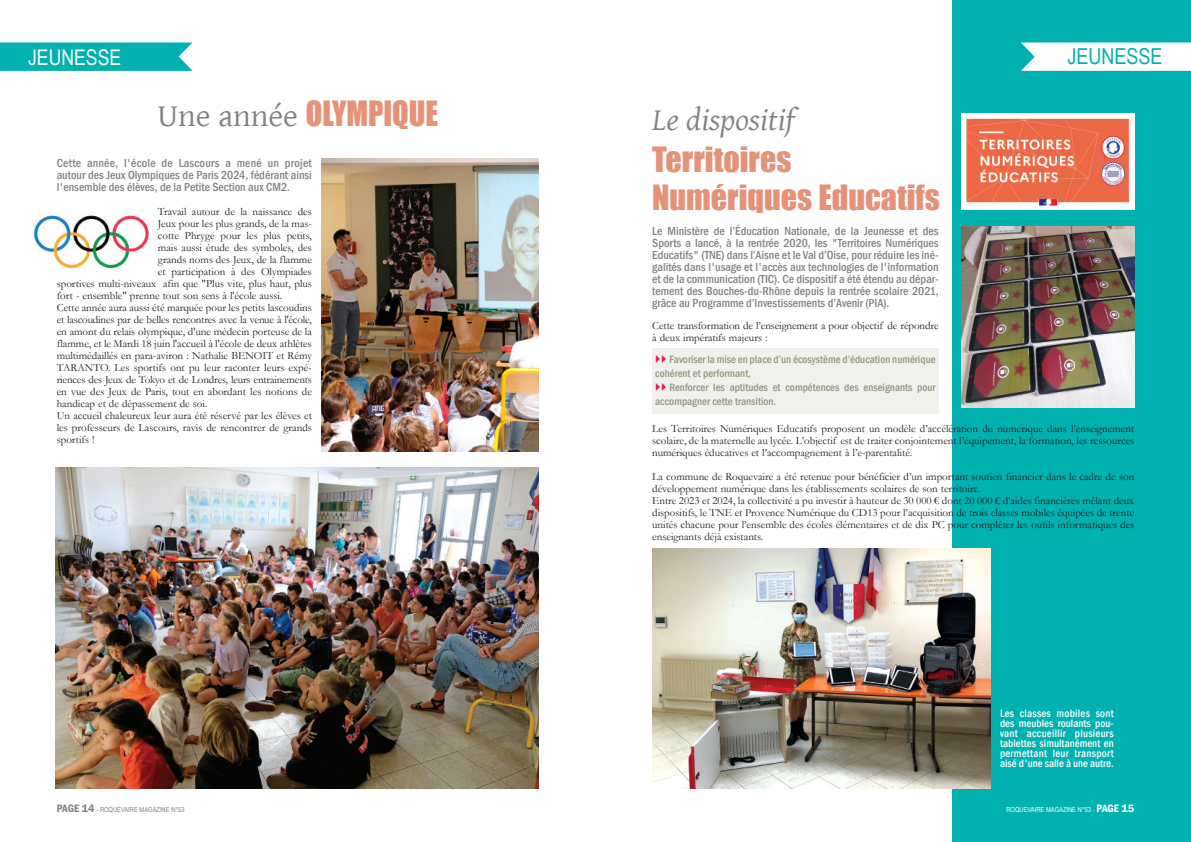
<style>
.page{position:relative;width:1191px;height:842px;background:#fff}
.page>*{position:absolute;margin:0;border:0;box-sizing:border-box;transform-origin:0 0}
.t1{font:32px/38.4px "Impact";color:#e59279}
.t2{font:32px "Impact";color:#e59279;scale:.95 1}
.t3{font:italic 32px "Gentium Basic";color:#808285}
.t4{font:22px "Arial Narrow";color:#00b1af}
.t5{font:21.5px "Arial Narrow";color:#fff}
.t6{font:500 condensed 12px/12px "Franklin Gothic";color:#808285;text-align:justify}
.t7{font:11px/12px "Garamond";color:#231f20}
.t8{font:500 condensed 11px/14px "Franklin Gothic";color:#94957e}
.t9{font:500 condensed 11px/10px "Franklin Gothic";letter-spacing:.01em;color:#fff;text-align:justify}
.t10{font:7px "Arial Narrow";color:#808285}
.t11{font:7px "Arial Narrow";color:#fff}
.s1{font-family:"Gentium Basic";color:#808285}
.s2{font-family:"Fn T Basic Shapes 1";font-weight:400;font-stretch:normal;color:#ed1255}
.s3{font-family:"Franklin Gothic";font-weight:600;font-stretch:condensed;font-size:11px}
.s4{font-family:"Franklin Gothic";font-weight:600;font-size:11px}
</style>
<div class="page">
<div style="left:951px;top:0;width:240px;height:842px;background:#00b1af"></div>
<img style="left:56px;top:468px;width:483px;height:320px">
<img style="left:321px;top:159px;width:218px;height:292px">
<svg style="left:0;top:43px;width:192px;height:28px;background:#09b3b2"></svg>
<img style="left:961px;top:227px;width:173px;height:180px">
<svg style="left:1021px;top:43px;width:170px;height:28px;background:#f3fbfb"></svg>
<img style="left:33px;top:215px;width:116px;height:54px">
<div style="left:652px;top:348px;width:286px;height:65px;background:#f0f1ed"></div>
<img style="left:652px;top:548px;width:338px;height:240px">
<img style="left:961px;top:113px;width:173px;height:96px">
<h3 class="t5" style="left:28px;top:45px;width:95px">JEUNESSE</h3>
<h1 class="t2" style="left:157px;top:94px;width:297px"><span class="s1">Une année</span> OLYMPIQUE</h1>
<p class="t6" style="left:57px;top:157px;width:257px">Cette année, l'école de Lascours a mené un projet autour des Jeux Olympiques de Paris 2024, fédérant ainsi l'ensemble des élèves, de la Petite Section aux CM2.</p>
<p class="t7" style="left:158px;top:206px;width:155px">Travail autour de la naissance des</p>
<p class="t7" style="left:158px;top:218px;width:155px">Jeux pour les plus grands, de la mas-</p>
<p class="t7" style="left:158px;top:230px;width:155px">cotte Phryge pour les plus petits,</p>
<p class="t7" style="left:158px;top:242px;width:155px">mais aussi étude des symboles, des</p>
<p class="t7" style="left:158px;top:254px;width:155px">grands noms des Jeux, de la flamme</p>
<p class="t7" style="left:158px;top:266px;width:155px">et participation à des Olympiades</p>
<p class="t7" style="left:57px;top:278px;width:257px">sportives multi-niveaux afin que "Plus vite, plus haut, plus</p>
<p class="t7" style="left:57px;top:290px;width:227px">fort - ensemble" prenne tout son sens à l'école aussi.</p>
<p class="t7" style="left:57px;top:302px;width:257px">Cette année aura aussi été marquée pour les petits lascoudins</p>
<p class="t7" style="left:57px;top:314px;width:257px">et lascoudines par de belles rencontres avec la venue à l'école,</p>
<p class="t7" style="left:57px;top:326px;width:257px">en amont du relais olympique, d'une médecin porteuse de la</p>
<p class="t7" style="left:57px;top:338px;width:257px">flamme, et le Mardi 18 juin l'accueil à l'école de deux athlètes</p>
<p class="t7" style="left:57px;top:350px;width:257px">multimédaillés en para-aviron : Nathalie BENOIT et Rémy</p>
<p class="t7" style="left:57px;top:362px;width:257px">TARANTO. Les sportifs ont pu leur raconter leurs expé-</p>
<p class="t7" style="left:57px;top:374px;width:257px">riences des Jeux de Tokyo et de Londres, leurs entrainements</p>
<p class="t7" style="left:57px;top:386px;width:257px">en vue des Jeux de Paris, tout en abordant les notions de</p>
<p class="t7" style="left:57px;top:398px;width:152px">handicap et de dépassement de soi.</p>
<p class="t7" style="left:57px;top:410px;width:257px">Un accueil chaleureux leur aura été réservé par les élèves et</p>
<p class="t7" style="left:57px;top:422px;width:257px">les professeurs de Lascours, ravis de rencontrer de grands</p>
<p class="t7" style="left:57px;top:434px;width:39px">sportifs !</p>
<h1 class="t3" style="left:652px;top:102px;width:144px">Le dispositif</h1>
<h1 class="t1" style="left:652px;top:140px;width:289px">Territoires<br>Numériques Educatifs</h1>
<p class="t6" style="left:652px;top:225px;width:288px">Le Ministère de l’éducation Nationale, de la Jeunesse et des Sports a lancé, à la rentrée 2020, les "Territoires Numériques Educatifs" (TNE) dans l’Aisne et le Val d’Oise, pour réduire les iné&shy;galités dans l'usage et l'accès aux technologies de l'information et de la communication (TIC). Ce dispositif a été étendu au dépar&shy;tement des Bouches-du-Rhône depuis la rentrée scolaire 2021, grâce au Programme d’Investissements d’Avenir (PIA).</p>
<p class="t7" style="left:652px;top:319px;width:288px">Cette transformation de l’enseignement a pour objectif de répondre à deux impératifs majeurs :</p>
<p class="t8" style="left:655px;top:352px;width:282px"><span class="s2">ZZ</span> Favoriser la mise en place d’un écosystème d’éducation numérique cohérent et performant,<br><span class="s2">ZZ</span> Renforcer les aptitudes et compétences des enseignants pour accompagner cette transition.</p>
<h2 class="t4" style="left:1067px;top:44px;width:97px">JEUNESSE</h2>
<p class="t7" style="left:652px;top:422px;width:483px;text-align:justify">Les Territoires Numériques Educatifs proposent un modèle d’accélération du numérique dans l’enseignement scolaire, de la maternelle au lycée. L’objectif est de traiter conjointement l’équipement, la formation, les ressources numériques éducatives et l’accompagnement à l’e-parentalité.</p>
<p class="t7" style="left:652px;top:470px;width:483px">La commune de Roquevaire a été retenue pour bénéficier d’un important soutien financier dans le cadre de son développement numérique dans les établissements scolaires de son territoire.<br>Entre 2023 et 2024, la collectivité a pu investir à hauteur de 30 000 € dont 20 000 € d’aides financières mêlant deux dispositifs, le TNE et Provence Numérique du CD13 pour l’acquisition de trois classes mobiles équipées de trente unités chacune pour l’ensemble des écoles élémentaires et de dix PC pour compléter les outils informatiques des enseignants déjà existants.</p>
<p class="t9" style="left:1000px;top:708px;width:115px">Les classes mobiles sont des meubles roulants pou&shy;vant accueillir plusieurs tablettes simultanément en permettant leur transport aisé d'une salle à une autre.</p>
<p class="t10" style="left:57px;top:805px;width:129px"><span class="s3">PAGE</span> <span class="s4">14</span> - ROQUEVAIRE MAGAZINE N°53</p>
<p class="t11" style="left:1006px;top:805px;width:129px">ROQUEVAIRE MAGAZINE N°53 - <span class="s3">PAGE</span> <span class="s4">15</span></p>
</div>
